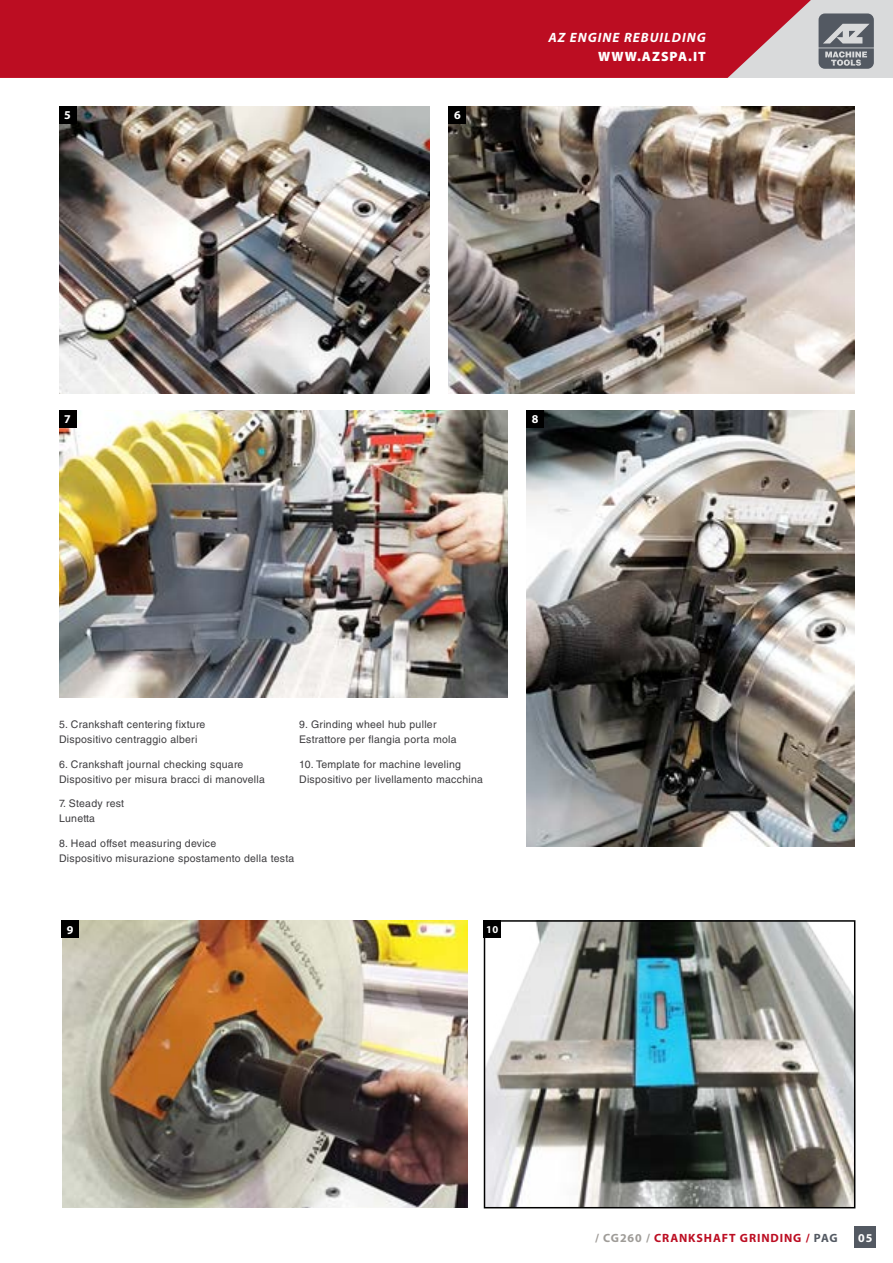
<style>
.page{position:relative;width:893px;height:1263px;background:#fff}
.page>*{position:absolute;margin:0;border:0;box-sizing:border-box;transform-origin:0 0}
.t1{font:italic 700 13.5px "Myriad Pro";letter-spacing:.075em;color:#fff}
.t2{font:900 13.5px "Myriad Pro";letter-spacing:.075em;color:#fff}
.t3{font:700 12px "Myriad Pro";letter-spacing:.075em;color:#bc0d22}
.AZ_TEXT{font:700 12px "Myriad Pro";color:#fff}
.AZ_TEXT-2{font:10.5px "Helvetica LT Std";letter-spacing:.025em;color:#3e3d40}
.AZ_TEXT-3{font:700 10.5px "Myriad Pro";color:#fff}
.s1{color:#9f9c98}
.s2{color:#535962}
</style>
<div class="page">
<div style="left:724px;top:0;width:169px;height:78px;background:#d9dadb"></div>
<div style="left:0;top:0;width:811px;height:78px;background:#bc0d22"></div>
<svg style="left:819px;top:13px;width:55px;height:56px"></svg>
<div style="left:855px;top:1227px;width:21px;height:21px;background:#535962"></div>
<img style="left:59px;top:106px;width:370px;height:287px">
<img style="left:62px;top:921px;width:405px;height:287px">
<div style="left:59px;top:106px;width:17px;height:17px;background:#000"></div>
<img style="left:487px;top:923px;width:365px;height:282px">
<div style="left:484px;top:920px;width:371px;height:288px;border:2px solid #000"></div>
<img style="left:449px;top:106px;width:405px;height:287px">
<img style="left:59px;top:410px;width:448px;height:287px">
<img style="left:527px;top:410px;width:327px;height:436px">
<div style="left:449px;top:106px;width:17px;height:17px;background:#000"></div>
<div style="left:59px;top:410px;width:17px;height:17px;background:#000"></div>
<div style="left:527px;top:410px;width:17px;height:17px;background:#000"></div>
<div style="left:62px;top:921px;width:17px;height:17px;background:#000"></div>
<div style="left:484px;top:920px;width:17px;height:17px;background:#000"></div>
<p class="AZ_TEXT" style="left:64px;top:107px;width:8px">5</p>
<p class="AZ_TEXT" style="left:454px;top:107px;width:8px">6</p>
<p class="t1" style="left:548px;top:29px;width:159px">AZ ENGINE REBUILDING</p>
<p class="t2" style="left:598px;top:48px;width:109px">WWW.AZSPA.IT</p>
<p class="AZ_TEXT" style="left:64px;top:411px;width:8px">7</p>
<p class="AZ_TEXT" style="left:532px;top:411px;width:8px">8</p>
<p class="AZ_TEXT-2" style="left:59px;top:718px;width:148px">5. Crankshaft centering fixture</p>
<p class="AZ_TEXT-2" style="left:59px;top:733px;width:140px">Dispositivo centraggio alberi</p>
<p class="AZ_TEXT-2" style="left:59px;top:758px;width:186px">6. Crankshaft journal checking square</p>
<p class="AZ_TEXT-2" style="left:59px;top:773px;width:207px">Dispositivo per misura bracci di manovella</p>
<p class="AZ_TEXT-2" style="left:59px;top:798px;width:67px">7. Steady rest</p>
<p class="AZ_TEXT-2" style="left:59px;top:813px;width:38px">Lunetta</p>
<p class="AZ_TEXT-2" style="left:299px;top:718px;width:139px">9. Grinding wheel hub puller</p>
<p class="AZ_TEXT-2" style="left:299px;top:733px;width:159px">Estrattore per flangia porta mola</p>
<p class="AZ_TEXT-2" style="left:299px;top:758px;width:163px">10. Template for machine leveling</p>
<p class="AZ_TEXT-2" style="left:299px;top:773px;width:185px">Dispositivo per livellamento macchina</p>
<p class="AZ_TEXT-2" style="left:59px;top:837px;width:159px">8. Head offset measuring device</p>
<p class="AZ_TEXT-2" style="left:59px;top:852px;width:237px">Dispositivo misurazione spostamento della testa</p>
<p class="AZ_TEXT" style="left:67px;top:922px;width:8px">9</p>
<p class="AZ_TEXT-3" style="left:486px;top:922px;width:13px">10</p>
<p class="t3" style="left:595px;top:1230px;width:244px"><span class="s1">/ CG260 /</span> CRANKSHAFT GRINDING / <span class="s2">PAG</span></p>
<p class="AZ_TEXT" style="left:858px;top:1230px;width:16px">05</p>
</div>
